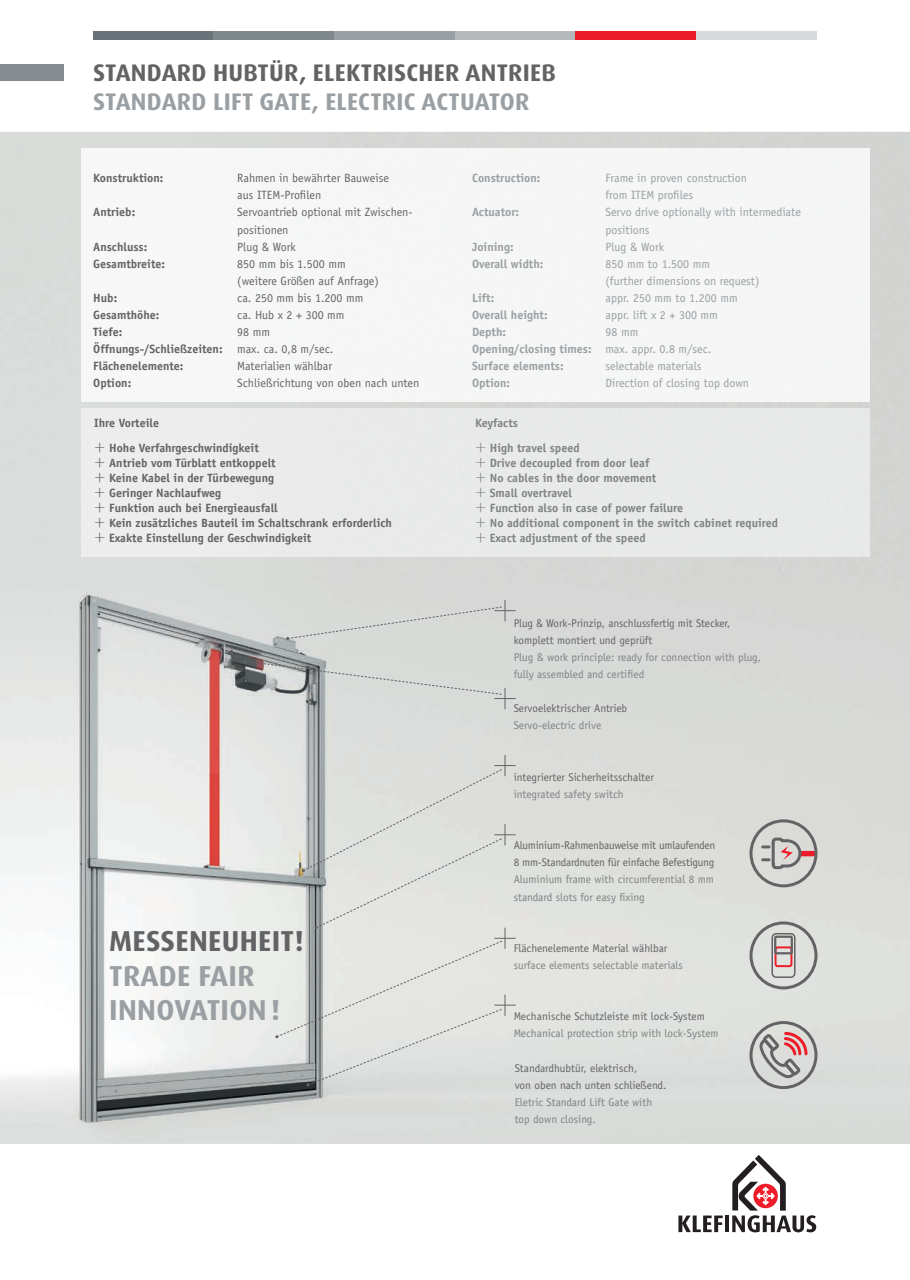
<style>
.page{position:relative;width:910px;height:1280px;background:#fff}
.page>*{position:absolute;margin:0;border:0;box-sizing:border-box;transform-origin:0 0}
.t1{font:700 28.8px/34.7px "Dax Pro";letter-spacing:.01em;color:#9a9fa3}
.t2{font:700 28.8px "Dax Pro";letter-spacing:.01em;color:#636366}
.t3{font:700 24px "Dax Pro";letter-spacing:.01em;color:#636366}
.t4{font:700 24px "Dax Pro";letter-spacing:.01em;color:#9a9fa3}
.t5{font:700 12px/15px "Officina Sans Std";color:#636366}
.t6{font:12px/17.1px "Officina Sans Std";color:#9a9fa3}
.t7{font:12px/17.1px "Officina Sans Std";color:#636366}
.t8{font:700 12px/15px "Officina Sans Std";color:#808285}
.t9{font:700 12px/17.1px "Officina Sans Std";color:#9a9fa3}
.t10{font:11.25px/17.1px "Officina Sans Std";color:#808285}
.t11{font:11.25px/17.1px "Officina Sans Std";color:#636366}
.t12{font:11.25px/17.1px "Officina Sans Std";letter-spacing:-.02em;color:#636366}
.s1{font-weight:400}
.s2{font-family:"Lato";font-weight:300;font-size:19.5px}
</style>
<div class="page">
<img style="left:0;top:132px;width:910px;height:1012px">
<div style="left:82px;top:149px;width:788px;height:252px;background:#f5f6f5"></div>
<div style="left:82px;top:409px;width:788px;height:147px;background:#e8eae9"></div>
<svg style="left:749px;top:921px;width:68px;height:68px;background:#cbccca"></svg>
<div style="left:775px;top:946px;width:17px;height:21px;border:2px solid #ee1c28;border-radius:2px"></div>
<div style="left:774px;top:935px;width:19px;height:19px;border:2px solid #636366"></div>
<div style="left:771px;top:933px;width:24px;height:45px;border:2px solid #636366;border-radius:4px"></div>
<div style="left:801px;top:851px;width:13px;height:5px;background:#ee1c28"></div>
<svg style="left:763px;top:836px;width:40px;height:35px"></svg>
<div style="left:749px;top:819px;width:68px;height:68px;border:3px solid #636366;border-radius:50%"></div>
<svg style="left:757px;top:1030px;width:52px;height:48px;background:#c2b0b0"></svg>
<div style="left:749px;top:1021px;width:68px;height:68px;border:3px solid #636366;border-radius:50%"></div>
<svg style="left:275px;top:755px;width:241px;height:331px;background:#d9dbd8"></svg>
<svg style="left:243px;top:660px;width:273px;height:49px;background:#c8cac9"></svg>
<div style="left:0;top:64px;width:64px;height:17px;background:#858c91"></div>
<div style="left:93px;top:31px;width:121px;height:8px;background:#697379"></div>
<div style="left:214px;top:31px;width:120px;height:8px;background:#7f888d"></div>
<div style="left:334px;top:31px;width:121px;height:8px;background:#9a9fa3"></div>
<div style="left:455px;top:31px;width:120px;height:8px;background:#b6b9bc"></div>
<div style="left:575px;top:31px;width:121px;height:8px;background:#ee1c28"></div>
<div style="left:696px;top:31px;width:120px;height:8px;background:#d7d9db"></div>
<svg style="left:678px;top:1215px;width:45px;height:17px"></svg>
<hr style="left:725px;top:1215px;width:4px;height:17px;background:#231f20">
<svg style="left:732px;top:1155px;width:84px;height:77px"></svg>
<div style="left:286px;top:600px;width:230px;height:40px;background:#d8dad8"></div>
<h2 class="t3" style="left:93px;top:57px;width:464px">STANDARD HUBTÜR, ELEKTRISCHER ANTRIEB</h2>
<h2 class="t4" style="left:93px;top:86px;width:438px">STANDARD LIFT GATE, ELECTRIC ACTUATOR</h2>
<p class="t5" style="left:93px;top:170px;width:72px">Konstruktion:</p>
<p class="t7" style="left:237px;top:170px;width:153px">Rahmen in bewährter Bauweise aus ITEM-Profilen</p>
<p class="t5" style="left:93px;top:205px;width:43px">Antrieb:</p>
<p class="t7" style="left:237px;top:204px;width:177px">Servoantrieb optional mit Zwischen&shy;positionen</p>
<p class="t5" style="left:93px;top:239px;width:55px">Anschluss:</p>
<p class="t7" style="left:237px;top:238px;width:60px">Plug &amp; Work</p>
<p class="t5" style="left:93px;top:256px;width:73px">Gesamtbreite:</p>
<p class="t7" style="left:237px;top:255px;width:143px">850 mm bis 1.500 mm (weitere Größen auf Anfrage)</p>
<p class="t5" style="left:93px;top:290px;width:25px">Hub:</p>
<p class="t7" style="left:237px;top:289px;width:128px">ca. 250 mm bis 1.200 mm</p>
<p class="t5" style="left:93px;top:307px;width:68px">Gesamthöhe:</p>
<p class="t7" style="left:237px;top:306px;width:109px">ca. Hub x 2 + 300 mm</p>
<p class="t5" style="left:93px;top:324px;width:31px">Tiefe:</p>
<p class="t5" style="left:93px;top:323px;width:241px;line-height:17.1px;text-indent:144px"><span class="s1">98 mm<br></span>Öffnungs-/Schließzeiten: <span class="s1">max. ca. 0,8 m/sec.<br></span>Flächenelemente:</p>
<p class="t7" style="left:237px;top:358px;width:96px">Materialien wählbar</p>
<p class="t5" style="left:93px;top:376px;width:40px">Option:</p>
<p class="t7" style="left:237px;top:375px;width:184px">Schließrichtung von oben nach unten</p>
<p class="t5" style="left:94px;top:415px;width:66px">Ihre Vorteile</p>
<p class="t5" style="left:94px;top:440px;width:299px"><span class="s2">+</span> Hohe Verfahrgeschwindigkeit<br><span class="s2">+</span> Antrieb vom Türblatt entkoppelt<br><span class="s2">+</span> Keine Kabel in der Türbewegung<br><span class="s2">+</span> Geringer Nachlaufweg<br><span class="s2">+</span> Funktion auch bei Energieausfall<br><span class="s2">+</span> Kein zusätzliches Bauteil im Schaltschrank erforderlich <span class="s2">+</span> Exakte Einstellung der Geschwindigkeit</p>
<h1 class="t2" style="left:109px;top:922px;width:196px">MESSENEUHEIT!</h1>
<h1 class="t1" style="left:109px;top:958px;width:173px">TRADE FAIR<br>INNOVATION !</h1>
<p class="t9" style="left:472px;top:169px;width:70px">Construction:</p>
<p class="t6" style="left:605px;top:170px;width:143px">Frame in proven construction from ITEM profiles</p>
<p class="t9" style="left:472px;top:204px;width:49px">Actuator:</p>
<p class="t6" style="left:605px;top:204px;width:197px">Servo drive optionally with intermediate positions</p>
<p class="t9" style="left:472px;top:238px;width:43px">Joining:</p>
<p class="t6" style="left:605px;top:238px;width:60px">Plug &amp; Work</p>
<p class="t9" style="left:472px;top:255px;width:73px">Overall width:</p>
<p class="t6" style="left:605px;top:255px;width:156px">850 mm to 1.500 mm<br>(further dimensions on request)</p>
<p class="t9" style="left:472px;top:289px;width:24px">Lift:</p>
<p class="t6" style="left:605px;top:289px;width:134px">appr. 250 mm to 1.200 mm</p>
<p class="t9" style="left:472px;top:306px;width:77px">Overall height:</p>
<p class="t6" style="left:605px;top:306px;width:114px">appr. lift x 2 + 300 mm</p>
<p class="t9" style="left:472px;top:323px;width:35px">Depth:</p>
<p class="t9" style="left:472px;top:323px;width:241px;text-indent:134px"><span class="s1">98 mm<br></span>Opening/closing times: <span class="s1">max. appr. 0.8 m/sec.<br></span>Surface elements:</p>
<p class="t6" style="left:605px;top:358px;width:98px">selectable materials</p>
<p class="t9" style="left:472px;top:375px;width:40px">Option:</p>
<p class="t6" style="left:605px;top:375px;width:145px">Direction of closing top down</p>
<p class="t8" style="left:475px;top:415px;width:44px">Keyfacts</p>
<p class="t8" style="left:475px;top:440px;width:305px"><span class="s2">+</span> High travel speed<br><span class="s2">+</span> Drive decoupled from door leaf<br><span class="s2">+</span> No cables in the door movement<br><span class="s2">+</span> Small overtravel<br><span class="s2">+</span> Function also in case of power failure<br><span class="s2">+</span> No additional component in the switch cabinet required <span class="s2">+</span> Exact adjustment of the speed</p>
<p class="t11" style="left:514px;top:614px;width:218px">Plug &amp; Work-Prinzip, anschlussfertig mit Stecker, komplett montiert und geprüft</p>
<p class="t10" style="left:514px;top:649px;width:249px">Plug &amp; work principle: ready for connection with plug, fully assembled and certified</p>
<p class="t11" style="left:514px;top:700px;width:115px">Servoelektrischer Antrieb</p>
<p class="t10" style="left:514px;top:717px;width:89px">Servo-electric drive</p>
<p class="t11" style="left:514px;top:768px;width:142px">integrierter Sicherheitsschalter</p>
<p class="t10" style="left:514px;top:785px;width:112px">integrated safety switch</p>
<p class="t12" style="left:514px;top:837px;width:203px">Aluminium-Rahmenbauweise mit umlaufenden<br>8 mm-Standardnuten für einfache Befestigung</p>
<p class="t10" style="left:514px;top:871px;width:202px">Aluminium frame with circumferential 8 mm standard slots for easy fixing</p>
<p class="t11" style="left:514px;top:939px;width:155px">Flächenelemente Material wählbar</p>
<p class="t10" style="left:514px;top:956px;width:171px">surface elements selectable materials</p>
<p class="t11" style="left:514px;top:1008px;width:193px">Mechanische Schutzleiste mit lock-System</p>
<p class="t10" style="left:514px;top:1025px;width:207px">Mechanical protection strip with lock-System</p>
<p class="t11" style="left:515px;top:1059px;width:153px">Standardhubtür, elektrisch,<br>von oben nach unten schließend.</p>
<p class="t10" style="left:515px;top:1093px;width:139px">Eletric Standard Lift Gate with top down closing.</p>
</div>
